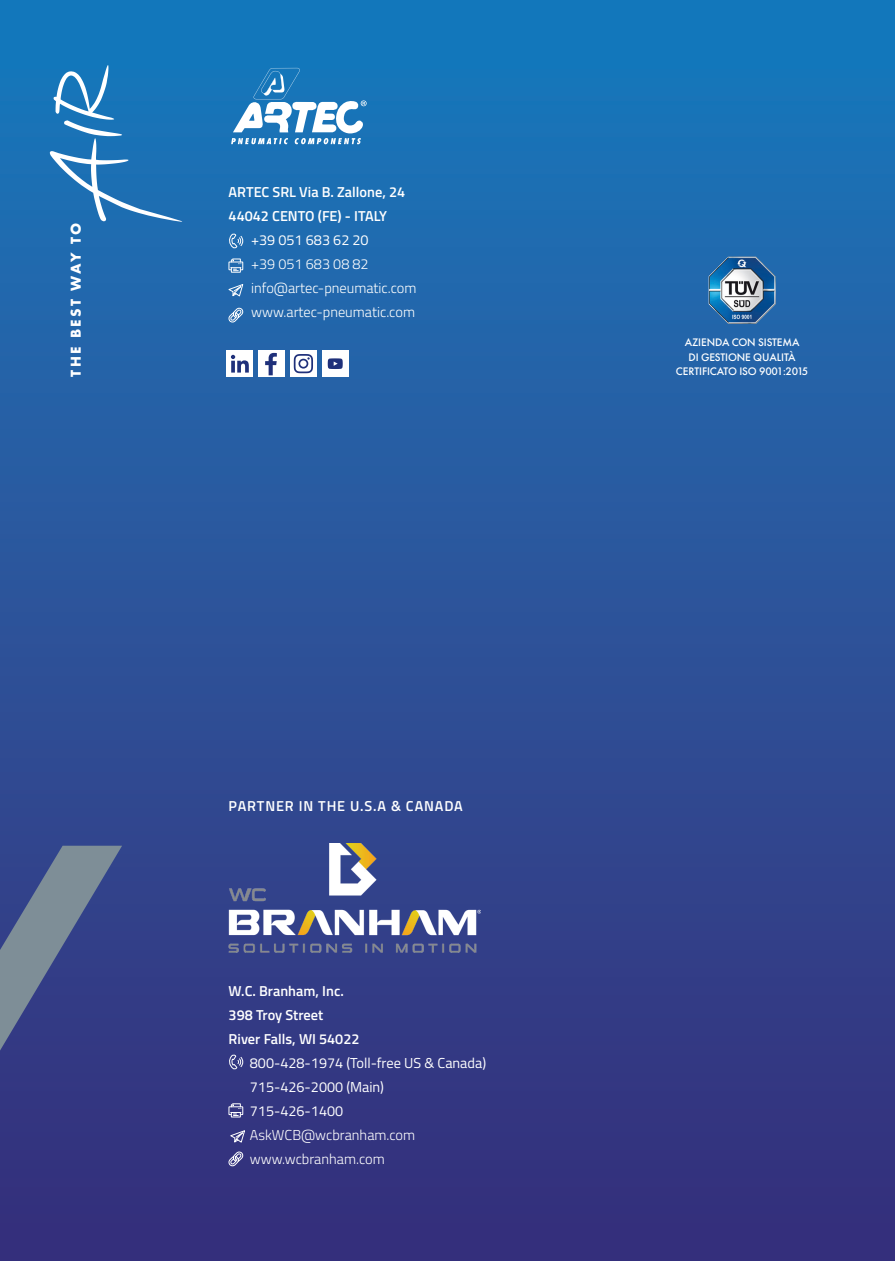
<style>
.page{position:relative;width:895px;height:1261px;background:#fff}
.page>*{position:absolute;margin:0;border:0;box-sizing:border-box;transform-origin:0 0}
.t1{font:700 14.85px "Futura PT";letter-spacing:.16em;color:#fff}
.t2{font:300 14.4px/24px "Titillium Web";color:#fff}
.t3{font:600 14.4px/24px "Titillium Web";color:#fff}
.t4{font:14.4px/24px "Titillium Web";color:#fff}
.t5{font:600 14.4px "Titillium Web";letter-spacing:.06em;color:#fff}
.t6{font:500 11.4px/14.9px "Futura PT";letter-spacing:-.01em;color:#fff;text-align:center}
</style>
<div class="page">
<div style="left:0;top:0;width:894px;height:1260px;background:linear-gradient(to bottom,#197abc,#3a2c78)"></div>
<svg style="left:0;top:845px;width:122px;height:225px;background:#4c588c"></svg>
<svg style="left:851px;top:0;width:44px;height:1260px;background:#29529a"></svg>
<svg style="left:50px;top:65px;width:133px;height:157px;background:#3281bd"></svg>
<div style="left:259px;top:350px;width:26px;height:26px;background:#fff"></div>
<div style="left:290px;top:350px;width:26px;height:26px;background:#fff"></div>
<div style="left:322px;top:350px;width:26px;height:26px;background:#fff"></div>
<svg style="left:265px;top:353px;width:12px;height:22px"></svg>
<div style="left:227px;top:350px;width:26px;height:27px;background:#fff"></div>
<svg style="left:231px;top:355px;width:18px;height:17px"></svg>
<svg style="left:231px;top:68px;width:135px;height:76px"></svg>
<div style="left:229px;top:262px;width:14px;height:8px;border:1px solid #fff"></div>
<svg style="left:230px;top:258px;width:11px;height:15px"></svg>
<div style="left:229px;top:1106px;width:14px;height:8px;border:1px solid #fff"></div>
<svg style="left:230px;top:1103px;width:11px;height:14px"></svg>
<svg style="left:228px;top:307px;width:16px;height:16px"></svg>
<svg style="left:228px;top:1150px;width:16px;height:16px"></svg>
<svg style="left:227px;top:283px;width:18px;height:15px"></svg>
<svg style="left:229px;top:1129px;width:18px;height:15px"></svg>
<svg style="left:228px;top:233px;width:15px;height:16px"></svg>
<svg style="left:228px;top:1054px;width:15px;height:15px"></svg>
<svg style="left:294px;top:354px;width:19px;height:19px"></svg>
<svg style="left:328px;top:358px;width:15px;height:11px"></svg>
<img style="left:229px;top:843px;width:251px;height:112px">
<img style="left:709px;top:257px;width:66px;height:67px">
<p class="t1" style="left:66px;top:376px;width:155px;rotate:-90deg">THE BEST WAY TO</p>
<p class="t3" style="left:229px;top:180px;width:178px">ARTEC SRL Via B. Zallone, 24<br>44042 CENTO (FE) - ITALY</p>
<p class="t4" style="left:251px;top:228px;width:119px">+39 051 683 62 20</p>
<p class="t2" style="left:251px;top:252px;width:167px">+39 051 683 08 82 info@artec-pneumatic.com www.artec-pneumatic.com</p>
<p class="t5" style="left:229px;top:795px;width:236px">PARTNER IN THE U.S.A &amp; CANADA</p>
<p class="t3" style="left:229px;top:978px;width:132px">W.C. Branham, Inc.<br>398 Troy Street<br>River Falls, WI 54022</p>
<p class="t4" style="left:250px;top:1050px;width:238px">800-428-1974 (Toll-free US &amp; Canada)<br>715-426-2000 (Main)<br>715-426-1400</p>
<p class="t2" style="left:250px;top:1122px;width:167px">AskWCB@wcbranham.com www.wcbranham.com</p>
<p class="t6" style="left:676px;top:334px;width:134px">AZIENDA CON SISTEMA<br>DI GESTIONE QUALITÀ<br>CERTIFICATO ISO 9001:2015</p>
</div>
